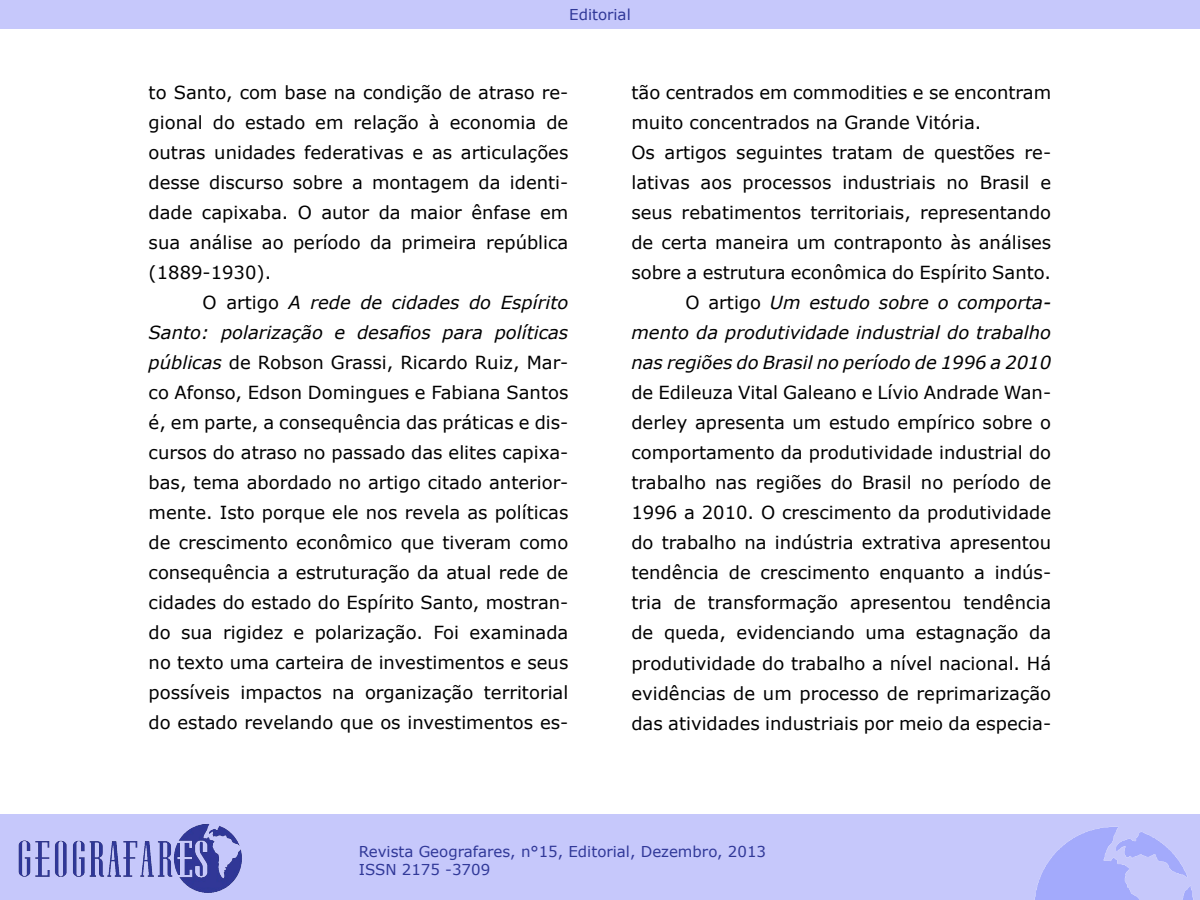
<style>
.page{position:relative;width:1200px;height:900px;background:#fff}
.page>*{position:absolute;margin:0;border:0;box-sizing:border-box;transform-origin:0 0}
.t1{font:18px/30px "Verdana";color:#000;text-align:justify}
.t2{font:italic 18px "Verdana";color:#000}
.t3{font:15px/18px "Verdana";color:#303898}
.s1{font-style:italic}
.s2{font-style:normal}
</style>
<div class="page">
<div style="left:0;top:814px;width:1200px;height:86px;background:#c6c8fb"></div>
<img style="left:1035px;top:827px;width:158px;height:73px">
<div style="left:0;top:0;width:1200px;height:28px;background:#c6c8fb"></div>
<img style="left:18px;top:824px;width:224px;height:69px">
<p class="t3" style="left:569px;top:5px;width:63px">Editorial</p>
<p class="t1" style="left:149px;top:78px;width:421px">to Santo, com base na condição de atraso re&shy;gional do estado em relação à economia de outras unidades federativas e as articulações desse discurso sobre a montagem da identi&shy;dade capixaba. O autor da maior ênfase em sua análise ao período da primeira república (1889-1930).</p>
<p class="t1" style="left:149px;top:288px;width:421px;text-indent:54px">O artigo <span class="s1">A rede de cidades do Espírito Santo: polarização e desafios para políticas públicas</span> de Robson Grassi, Ricardo Ruiz, Mar&shy;co Afonso, Edson Domingues e Fabiana Santos é, em parte, a consequência das práticas e dis&shy;cursos do atraso no passado das elites capixa&shy;bas, tema abordado no artigo citado anterior&shy;mente. Isto porque ele nos revela as políticas de crescimento econômico que tiveram como consequência a estruturação da atual rede de cidades do estado do Espírito Santo, mostran&shy;do sua rigidez e polarização. Foi examinada no texto uma carteira de investimentos e seus possíveis impactos na organização territorial do estado revelando que os investimentos es-</p>
<p class="t1" style="left:631px;top:78px;width:421px">tão centrados em commodities e se encontram</p>
<p class="t1" style="left:631px;top:108px;width:352px">muito concentrados na Grande Vitória.</p>
<p class="t1" style="left:631px;top:138px;width:421px">Os artigos seguintes tratam de questões re-</p>
<p class="t1" style="left:631px;top:168px;width:421px">lativas aos processos industriais no Brasil e</p>
<p class="t1" style="left:631px;top:198px;width:421px">seus rebatimentos territoriais, representando</p>
<p class="t1" style="left:631px;top:228px;width:421px">de certa maneira um contraponto às análises</p>
<p class="t1" style="left:631px;top:258px;width:421px">sobre a estrutura econômica do Espírito Santo.</p>
<p class="t2" style="left:685px;top:291px;width:367px"><span class="s2">O artigo</span> Um estudo sobre o comporta-</p>
<p class="t2" style="left:631px;top:321px;width:421px">mento da produtividade industrial do trabalho</p>
<p class="t2" style="left:631px;top:351px;width:421px">nas regiões do Brasil no período de 1996 a 2010</p>
<p class="t1" style="left:631px;top:378px;width:421px">de Edileuza Vital Galeano e Lívio Andrade Wan&shy;derley apresenta um estudo empírico sobre o comportamento da produtividade industrial do trabalho nas regiões do Brasil no período de 1996 a 2010. O crescimento da produtividade do trabalho na indústria extrativa apresentou tendência de crescimento enquanto a indús&shy;tria de transformação apresentou tendência de queda, evidenciando uma estagnação da produtividade do trabalho a nível nacional. Há evidências de um processo de reprimarização das atividades industriais por meio da especia-</p>
<p class="t3" style="left:359px;top:843px;width:409px">Revista Geografares, n°15, Editorial, Dezembro, 2013<br>ISSN 2175 -3709</p>
</div>
